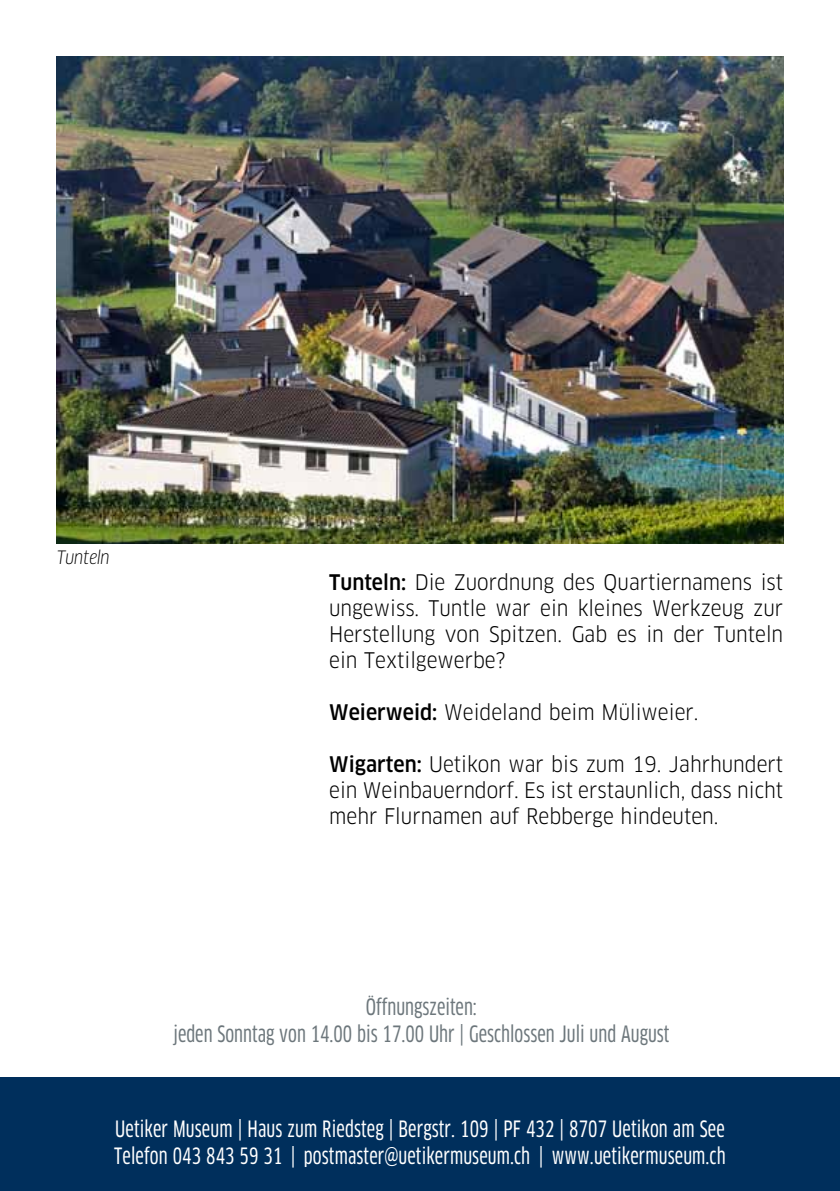
<style>
.page{position:relative;width:840px;height:1191px;background:#fff}
.page>*{position:absolute;margin:0;border:0;box-sizing:border-box;transform-origin:0 0}
.t1{font:22px/26.4px "Clan Cond News";letter-spacing:.005em;color:#fff}
.t2{font:22px/26.4px "Clan Cond News";color:#6d777c;text-align:center}
.t3{font:21px/26px "Clan Narrow";color:#000;text-align:justify}
.t4{font:italic 18px "Clan Narrow";letter-spacing:-.01em;color:#000;scale:.95 1}
.s1{font-weight:500}
</style>
<div class="page">
<div style="left:0;top:1077px;width:839px;height:114px;background:#002f5c"></div>
<img style="left:57px;top:57px;width:725px;height:486px">
<p class="t4" style="left:57px;top:546px;width:57px">Tunteln</p>
<p class="t3" style="left:329px;top:569px;width:455px"><span class="s1">Tunteln:</span> Die Zuordnung des Quartiernamens ist ungewiss. Tuntle war ein kleines Werkzeug zur Herstellung von Spitzen. Gab es in der Tunteln ein Textilgewerbe?</p>
<p class="t3" style="left:329px;top:699px;width:370px"><span class="s1">Weierweid:</span> Weideland beim Müliweier.</p>
<p class="t3" style="left:329px;top:751px;width:455px"><span class="s1">Wigarten:</span> Uetikon war bis zum 19. Jahrhundert ein Weinbauerndorf. Es ist erstaunlich, dass nicht mehr Flurnamen auf Rebberge hindeuten.</p>
<p class="t2" style="left:173px;top:994px;width:497px">Öffnungszeiten:<br>jeden Sonntag von 14.00 bis 17.00 Uhr | Geschlossen Juli und August</p>
<p class="t1" style="left:114px;top:1116px;width:612px">Uetiker Museum | Haus zum Riedsteg | Bergstr. 109 | PF 432 | 8707 Uetikon am See<br>Telefon 043 843 59 31 | postmaster@uetikermuseum.ch | www.uetikermuseum.ch</p>
</div>
